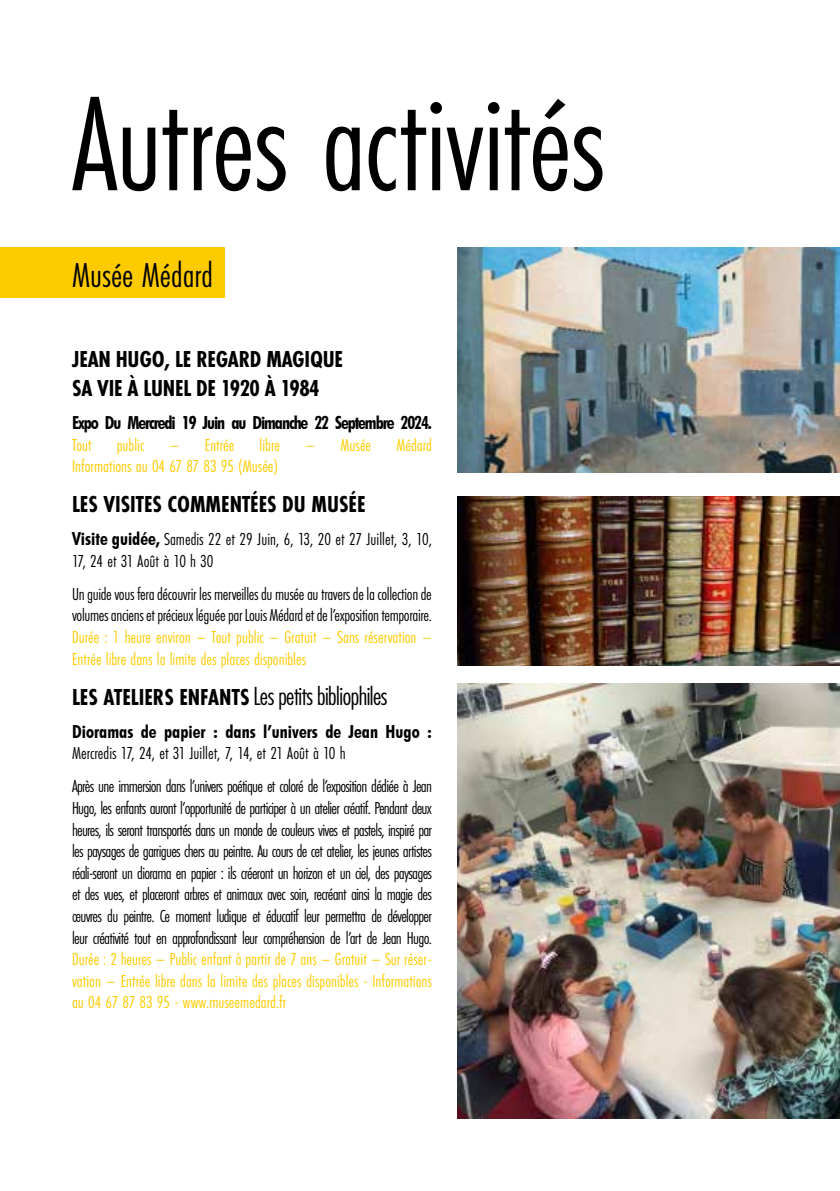
<style>
.page{position:relative;width:840px;height:1191px;background:#fff}
.page>*{position:absolute;margin:0;border:0;box-sizing:border-box;transform-origin:0 0}
.t1{font:140px "Futura PT Cond";letter-spacing:-.015em;color:#000}
.t2{font:36px "Futura PT Cond";color:#000}
.t3{font:700 24px/28.8px "Futura PT Cond";letter-spacing:-.01em;color:#000}
.t4{font:300 condensed 24px "Futura";letter-spacing:-.02em;color:#000}
.t5{font:18px/21.6px "Futura PT Cond";letter-spacing:-.02em;color:#000}
.t6{font:18px/21.6px "Futura PT Cond";color:#fecb00}
.t7{font:18px/33px "Futura PT Cond";letter-spacing:-.04em;color:#000}
.t8{font:18px/21.6px "Futura PT Cond";color:#000}
.t9{font:700 condensed 18px "Futura BT";letter-spacing:-.06em;color:#000}
.t10{font:700 condensed 18px "Futura BT";color:#000}
.s1{font-family:"Futura BT";font-weight:700;font-stretch:condensed}
.s2{font-family:"Futura PT Cond";font-weight:700;font-stretch:normal}
</style>
<div class="page">
<div style="left:0;top:248px;width:224px;height:50px;background:#fecb00"></div>
<img style="left:457px;top:248px;width:382px;height:225px">
<img style="left:457px;top:496px;width:382px;height:169px">
<img style="left:457px;top:683px;width:382px;height:436px">
<svg style="left:583px;top:639px;width:5px;height:4px"></svg>
<svg style="left:623px;top:639px;width:4px;height:4px"></svg>
<h1 class="t1" style="left:72px;top:70px;width:534px">Autres activités</h1>
<h2 class="t2" style="left:72px;top:256px;width:142px">Musée Médard</h2>
<h3 class="t3" style="left:72px;top:344px;width:272px">JEAN HUGO, LE REGARD MAGIQUE<br>SA VIE À LUNEL DE 1920 À 1984</h3>
<p class="t9" style="left:72px;top:415px;width:361px">Expo Du Mercredi 19 Juin au Dimanche 22 Septembre 2024.</p>
<p class="t6" style="left:72px;top:434px;width:21px">Tout</p>
<p class="t6" style="left:117px;top:434px;width:29px">public</p>
<p class="t6" style="left:169px;top:434px;width:66px">– Entrée</p>
<p class="t6" style="left:259px;top:434px;width:22px">libre</p>
<p class="t6" style="left:305px;top:434px;width:68px">– Musée</p>
<p class="t6" style="left:396px;top:434px;width:37px">Médard</p>
<p class="t6" style="left:72px;top:455px;width:208px">Informations au 04 67 87 83 95 (Musée)</p>
<h3 class="t3" style="left:72px;top:490px;width:295px">LES VISITES COMMENTÉES DU MUSÉE</h3>
<p class="t8" style="left:72px;top:528px;width:361px"><span class="s1">Visite guidée,</span> Samedis 22 et 29 Juin, 6, 13, 20 et 27 Juillet, 3, 10,<br>17, 24 et 31 Août à 10 h 30</p>
<p class="t5" style="left:72px;top:583px;width:361px">Un guide vous fera découvrir les merveilles du musée au travers de la collection de volumes anciens et précieux léguée par Louis Médard et de l’exposition temporaire.</p>
<p class="t6" style="left:72px;top:626px;width:361px">Durée : 1 heure environ – Tout public – Gratuit – Sans réservation –<br>Entrée libre dans la limite des places disponibles</p>
<h3 class="t4" style="left:72px;top:682px;width:317px"><span class="s2">LES ATELIERS ENFANTS</span> Les petits bibliophiles</h3>
<p class="t10" style="left:72px;top:724px;width:361px">Dioramas de papier : dans l’univers de Jean Hugo :</p>
<p class="t7" style="left:72px;top:736px;width:361px">Mercredis 17, 24, et 31 Juillet, 7, 14, et 21 Août à 10 h<br>Après une immersion dans l’univers poétique et coloré de l’exposition dédiée à Jean</p>
<p class="t5" style="left:72px;top:797px;width:361px;text-align:justify">Hugo, les enfants auront l’opportunité de participer à un atelier créatif. Pendant deux heures, ils seront transportés dans un monde de couleurs vives et pastels, inspiré par les paysages de garrigues chers au peintre. Au cours de cet atelier, les jeunes artistes réali-seront un diorama en papier : ils créeront un horizon et un ciel, des paysages et des vues, et placeront arbres et animaux avec soin, recréant ainsi la magie des œuvres du peintre. Ce moment ludique et éducatif leur permettra de développer leur créativité tout en approfondissant leur compréhension de l’art de Jean Hugo.</p>
<p class="t6" style="left:72px;top:948px;width:361px;text-align:justify">Durée : 2 heures – Public enfant à partir de 7 ans – Gratuit – Sur réser&shy;vation – Entrée libre dans la limite des places disponibles - Informations au 04 67 87 83 95 - www.museemedard.fr</p>
</div>
